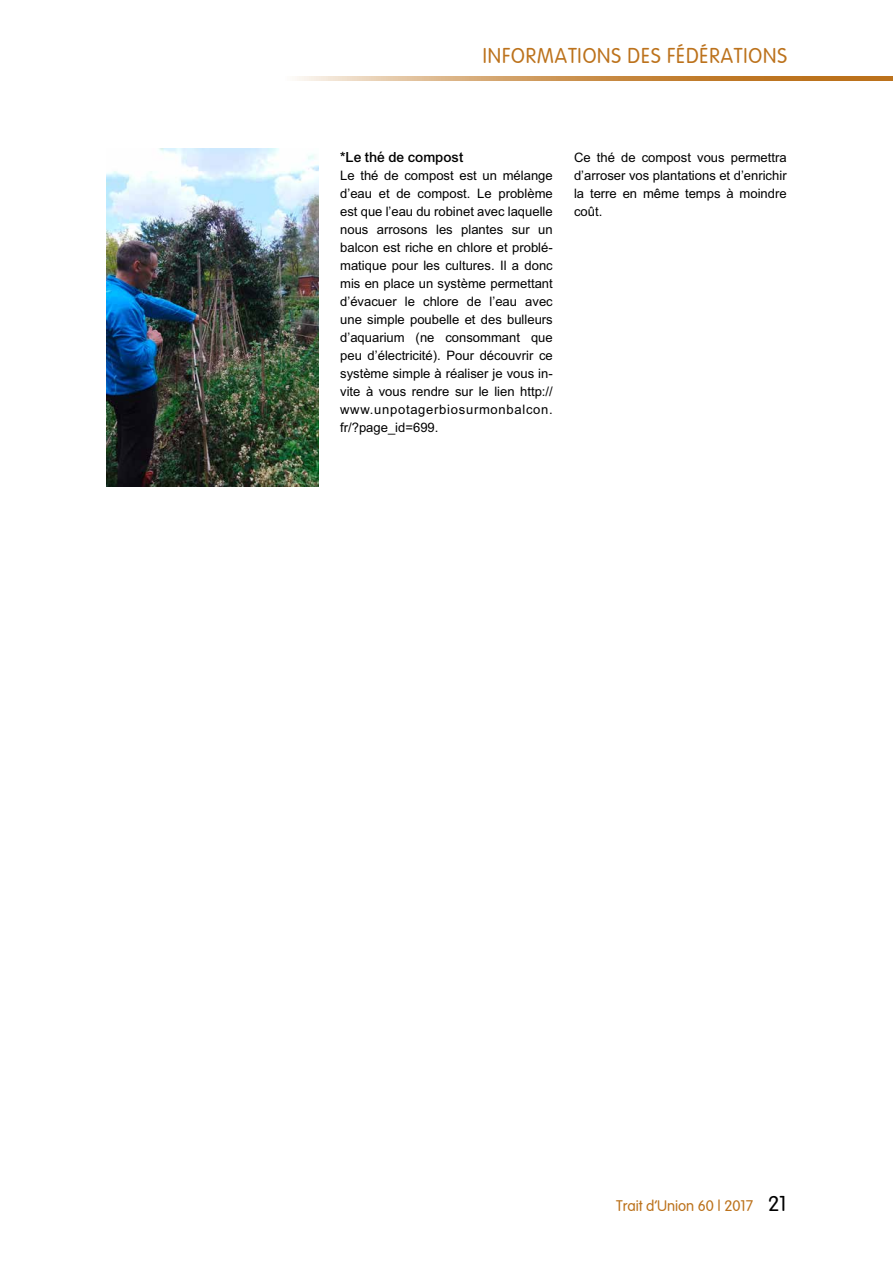
<style>
.page{position:relative;width:893px;height:1263px;background:#fff}
.page>*{position:absolute;margin:0;border:0;box-sizing:border-box;transform-origin:0 0}
.t1{font:21px "Vogue Plain";letter-spacing:.05em;color:#bc721c;scale:.95 1}
.t2{font:15px "Vogue Plain";color:#bc721c}
.t3{font:15px "Arial Bld";color:#000}
.t4{font:13.05px/18px "Arial";color:#000;text-align:justify}
.s1{font-size:21px;color:#000}
</style>
<div class="page">
<svg style="left:297px;top:77px;width:596px;height:4px;background:#ce9a5d"></svg>
<img style="left:106px;top:149px;width:213px;height:337px">
<h1 class="t1" style="left:483px;top:44px;width:321px">INFORMATIONS DES FÉDÉRATIONS</h1>
<p class="t3" style="left:340px;top:147px;width:125px">*Le thé de compost</p>
<p class="t4" style="left:340px;top:167px;width:214px">Le thé de compost est un mélange d’eau et de compost. Le problème est que l’eau du robinet avec laquelle nous arrosons les plantes sur un balcon est riche en chlore et problé&shy;matique pour les cultures. Il a donc mis en place un système permettant d’évacuer le chlore de l’eau avec une simple poubelle et des bulleurs d’aquarium (ne consommant que peu d’électricité). Pour découvrir ce système simple à réaliser je vous in&shy;vite à vous rendre sur le lien http:// www.unpotagerbiosurmonbalcon. fr/?page_id=699.</p>
<p class="t4" style="left:574px;top:149px;width:214px">Ce thé de compost vous permettra d’arroser vos plantations et d’enrichir la terre en même temps à moindre coût.</p>
<p class="t2" style="left:616px;top:1197px;width:172px">Trait d’Union 60 | 2017 <span class="s1">21</span></p>
</div>
